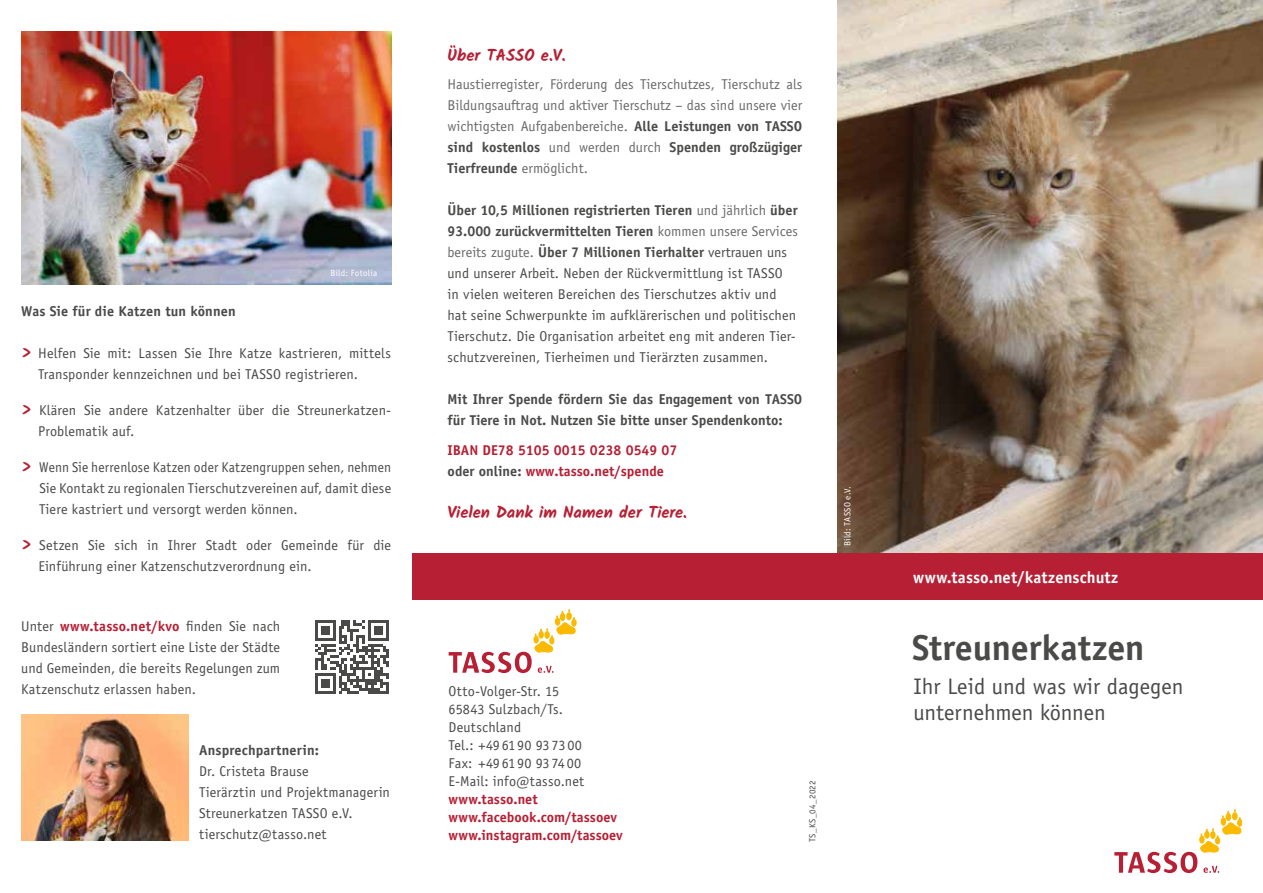
<style>
.page{position:relative;width:1263px;height:893px;background:#fff}
.page>*{position:absolute;margin:0;border:0;box-sizing:border-box;transform-origin:0 0}
.t1{font:700 36px "Officina Sans Std";letter-spacing:-.005em;color:#4a4a49}
.t2{font:22.5px/25.5px "Officina Sans Std";color:#4a4a49}
.t3{font:700 16.5px "Kalam";color:#b61f34}
.t4{font:700 16.5px "Officina Sans Std";letter-spacing:.005em;color:#fff}
.t5{font:14.25px/21px "Officina Sans Std";letter-spacing:.01em;color:#4a4a49}
.t6{font:14.25px/21px "Officina Sans Std";color:#6a6a69;text-align:justify}
.t7{font:14.25px/21px "Officina Sans Std";letter-spacing:.01em;color:#4a4a49;text-align:justify;scale:.95 1}
.t8{font:700 14.25px/21px "Officina Sans Std";color:#4a4a49}
.t9{font:700 14.25px/18px "Officina Sans Std";color:#b61f34}
.t10{font:9px "Officina Sans Std";letter-spacing:.025em;color:#fff}
.t11{font:9px "Officina Sans Std";letter-spacing:.025em;color:#4a4a49}
.s1{font-family:"Kalam";font-weight:700;font-size:16.5px;color:#b61f34}
.s2{font-weight:700;color:#b61f34}
.s3{font-weight:700;color:#4a4a49}
.s4{font-weight:700}
.s5{color:#6a6a69}
.s6{color:#4a4a49}
</style>
<div class="page">
<img style="left:837px;top:0;width:426px;height:553px">
<div style="left:412px;top:553px;width:851px;height:46px;background:#b61f34"></div>
<svg style="left:449px;top:610px;width:127px;height:63px"></svg>
<svg style="left:1114px;top:810px;width:128px;height:63px"></svg>
<img style="left:21px;top:714px;width:168px;height:126px">
<img style="left:21px;top:31px;width:370px;height:254px">
<svg style="left:315px;top:620px;width:74px;height:74px"></svg>
<p class="t10" style="left:330px;top:267px;width:48px">Bild: Fotolia</p>
<p class="t8" style="left:21px;top:300px;width:216px">Was Sie für die Katzen tun können</p>
<p class="t5" style="left:38px;top:342px;width:355px;text-indent:-17px"><span class="s1">&gt;</span> Helfen Sie mit: Lassen Sie Ihre Katze kastrieren, mittels<br>Transponder kennzeichnen und bei TASSO registrieren.</p>
<p class="t5" style="left:38px;top:399px;width:355px;text-indent:-17px"><span class="s1">&gt;</span> Klären Sie andere Katzenhalter über die Streunerkatzen-<br>Problematik auf.</p>
<p class="t7" style="left:39px;top:456px;width:372px;text-indent:-18px"><span class="s1">&gt;</span> Wenn Sie herrenlose Katzen oder Katzengruppen sehen, nehmen Sie Kontakt zu regionalen Tierschutzvereinen auf, damit diese Tiere kastriert und versorgt werden können.</p>
<p class="t5" style="left:38px;top:534px;width:354px;text-indent:-17px"><span class="s1">&gt;</span> Setzen Sie sich in Ihrer Stadt oder Gemeinde für die<br>Einführung einer Katzenschutzverordnung ein.</p>
<p class="t5" style="left:21px;top:615px;width:260px;text-align:justify">Unter <span class="s2">www.tasso.net/kvo</span> finden Sie nach Bundesländern sortiert eine Liste der Städte und Gemeinden, die bereits Regelungen zum Katzenschutz erlassen haben.</p>
<p class="t8" style="left:199px;top:740px;width:121px">Ansprechpartnerin:</p>
<p class="t5" style="left:199px;top:761px;width:192px">Dr. Cristeta Brause<br>Tierärztin und Projektmanagerin<br>Streunerkatzen TASSO e.V. tierschutz@tasso.net</p>
<p class="t3" style="left:447px;top:45px;width:120px">Über TASSO e.V.</p>
<p class="t6" style="left:447px;top:74px;width:356px">Haustierregister, Förderung des Tierschutzes, Tierschutz als Bildungsauftrag und aktiver Tierschutz – das sind unsere vier wichtigsten Aufgabenbereiche. <span class="s3">Alle Leistungen von TASSO sind kostenlos</span> und werden durch <span class="s3">Spenden großzügiger Tierfreunde</span> ermöglicht.</p>
<p class="t5" style="left:447px;top:200px;width:352px"><span class="s4">Über 10,5 Millionen registrierten Tieren</span> <span class="s5">und jährlich</span> <span class="s4">über 93.000 zurückvermittelten Tieren</span> <span class="s5">kommen unsere Services bereits zugute.</span> <span class="s4">Über 7 Millionen Tierhalter</span> vertrauen uns und unserer Arbeit. Neben der Rückvermittlung ist TASSO<br>in vielen weiteren Bereichen des Tierschutzes aktiv und hat seine Schwerpunkte im aufklärerischen und politischen Tierschutz. Die Organisation arbeitet eng mit anderen Tier&shy;schutzvereinen, Tierheimen und Tierärzten zusammen.</p>
<p class="t8" style="left:447px;top:389px;width:356px">Mit Ihrer Spende fördern Sie das Engagement von TASSO für Tiere in Not. Nutzen Sie bitte unser Spendenkonto:</p>
<p class="t9" style="left:447px;top:440px;width:231px;line-height:21px">IBAN DE78 5105 0015 0238 0549 07 <span class="s6">oder online:</span> www.tasso.net/spende</p>
<p class="t3" style="left:447px;top:503px;width:241px">Vielen Dank im Namen der Tiere.</p>
<p class="t10" style="left:842px;top:546px;width:61px;rotate:-90deg">Bild: TASSO e.V.</p>
<p class="t5" style="left:449px;top:682px;width:137px;line-height:18px">Otto-Volger-Str. 15<br>65843 Sulzbach/Ts.<br>Deutschland<br>Tel.: +496190 937300<br>Fax: +496190 937400<br>E-Mail: info@tasso.net</p>
<p class="t9" style="left:449px;top:790px;width:176px">www.tasso.net www.facebook.com/tassoev www.instagram.com/tassoev</p>
<p class="t11" style="left:807px;top:842px;width:63px;rotate:-90deg">TS_KS_04_2022</p>
<p class="t4" style="left:913px;top:567px;width:207px">www.tasso.net/katzenschutz</p>
<h1 class="t1" style="left:912px;top:625px;width:234px">Streunerkatzen</h1>
<h2 class="t2" style="left:913px;top:674px;width:272px">Ihr Leid und was wir dagegen unternehmen können</h2>
</div>
